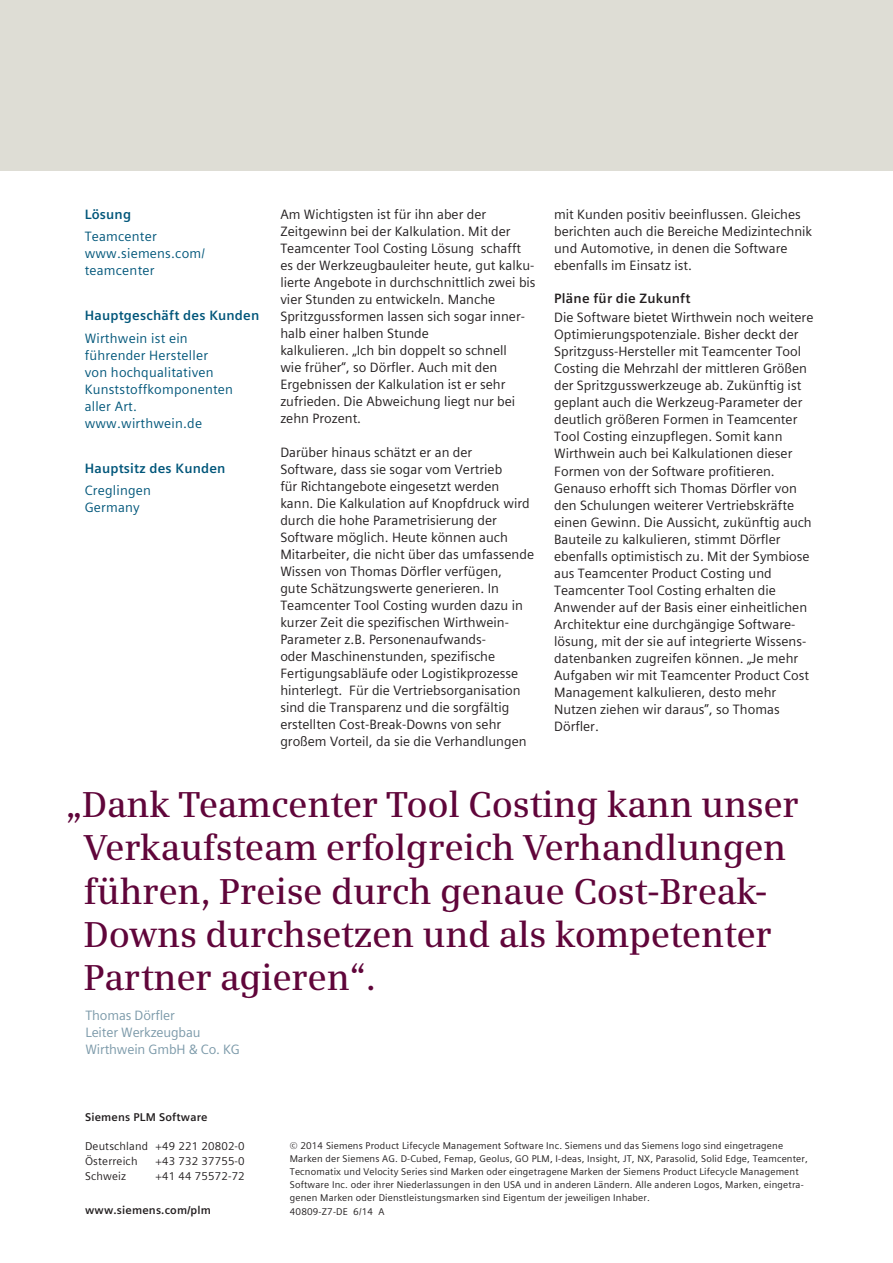
<style>
.page{position:relative;width:893px;height:1263px;background:#fff}
.page>*{position:absolute;margin:0;border:0;box-sizing:border-box;transform-origin:0 0}
.Large_quote_Serif{font:600 36px/43.2px "Siemens Serif";letter-spacing:-.01em;color:#60053a}
.Body_text{font:13.5px/17px "Siemens Sans Global";color:#231f20}
.Side_bar_text_BACK{font:13.5px/17px "Siemens Sans Global";letter-spacing:.015em;color:#00567a}
.Large_quote_credit{font:13.5px/17px "Siemens Sans Global";letter-spacing:-.01em;color:#7b99a9}
.Side_bar_head_BACK{font:700 13.5px "Siemens Sans Global";letter-spacing:.015em;color:#00567a}
.Body_subhead{font:700 13.5px "Siemens Sans Global";letter-spacing:.015em;color:#231f20}
.Contact_Block{font:11.25px "Siemens Sans Global";letter-spacing:.015em;color:#231f20}
.Contact_URL_bold{font:700 11.25px "Siemens Sans Global";letter-spacing:.015em;color:#231f20}
.Contact_Block-2{font:700 11.25px "Siemens Sans Global";letter-spacing:.015em;color:#231f20}
.Legal_Text{font:9.75px/13px "Siemens Sans Global";letter-spacing:.015em;color:#231f20}
</style>
<div class="page">
<div style="left:0;top:0;width:893px;height:170px;background:#deddd5"></div>
<p class="Side_bar_head_BACK" style="left:85px;top:204px;width:48px">Lösung</p>
<p class="Side_bar_text_BACK" style="left:85px;top:228px;width:122px">Teamcenter www.siemens.com/ teamcenter</p>
<p class="Side_bar_head_BACK" style="left:85px;top:305px;width:176px">Hauptgeschäft des Kunden</p>
<p class="Side_bar_text_BACK" style="left:85px;top:330px;width:150px">Wirthwein ist ein führender Hersteller von hochqualitativen<br>Kunststoffkomponenten aller Art. www.wirthwein.de</p>
<p class="Side_bar_head_BACK" style="left:85px;top:457px;width:142px">Hauptsitz des Kunden</p>
<p class="Side_bar_text_BACK" style="left:85px;top:482px;width:68px">Creglingen<br>Germany</p>
<p class="Body_text" style="left:280px;top:206px;width:257px">Am Wichtigsten ist für ihn aber der Zeitgewinn bei der Kalkulation. Mit der Teamcenter Tool Costing Lösung schafft es der Werkzeugbauleiter heute, gut kalku&shy;lierte Angebote in durchschnittlich zwei bis vier Stunden zu entwickeln. Manche Spritzgussformen lassen sich sogar inner&shy;halb einer halben Stunde<br>kalkulieren. „Ich bin doppelt so schnell<br>wie früher“, so Dörfler. Auch mit den Ergebnissen der Kalkulation ist er sehr zufrieden. Die Abweichung liegt nur bei zehn Prozent.</p>
<p class="Body_text" style="left:280px;top:444px;width:255px">Darüber hinaus schätzt er an der<br>Software, dass sie sogar vom Vertrieb<br>für Richtangebote eingesetzt werden kann. Die Kalkulation auf Knopfdruck wird durch die hohe Parametrisierung der Software möglich. Heute können auch Mitarbeiter, die nicht über das umfassende Wissen von Thomas Dörfler verfügen,<br>gute Schätzungswerte generieren. In Teamcenter Tool Costing wurden dazu in kurzer Zeit die spezifischen Wirthwein-Parameter z.B. Personenaufwands-<br>oder Maschinenstunden, spezifische Fertigungsabläufe oder Logistikprozesse hinterlegt. Für die Vertriebsorganisation sind die Transparenz und die sorgfältig erstellten Cost-Break-Downs von sehr großem Vorteil, da sie die Verhandlungen</p>
<p class="Body_text" style="left:554px;top:206px;width:260px">mit Kunden positiv beeinflussen. Gleiches berichten auch die Bereiche Medizintechnik und Automotive, in denen die Software ebenfalls im Einsatz ist.</p>
<p class="Body_subhead" style="left:554px;top:288px;width:138px">Pläne für die Zukunft</p>
<p class="Body_text" style="left:554px;top:309px;width:261px">Die Software bietet Wirthwein noch weitere Optimierungspotenziale. Bisher deckt der Spritzguss-Hersteller mit Teamcenter Tool Costing die Mehrzahl der mittleren Größen der Spritzgusswerkzeuge ab. Zukünftig ist geplant auch die Werkzeug-Parameter der deutlich größeren Formen in Teamcenter Tool Costing einzupflegen. Somit kann Wirthwein auch bei Kalkulationen dieser Formen von der Software profitieren.<br>Genauso erhofft sich Thomas Dörfler von den Schulungen weiterer Vertriebskräfte einen Gewinn. Die Aussicht, zukünftig auch Bauteile zu kalkulieren, stimmt Dörfler ebenfalls optimistisch zu. Mit der Symbiose aus Teamcenter Product Costing und Teamcenter Tool Costing erhalten die Anwender auf der Basis einer einheitlichen Architektur eine durchgängige Software&shy;lösung, mit der sie auf integrierte Wissens&shy;datenbanken zugreifen können. „Je mehr Aufgaben wir mit Teamcenter Product Cost Management kalkulieren, desto mehr Nutzen ziehen wir daraus”, so Thomas Dörfler.</p>
<p class="Large_quote_Serif" style="left:84px;top:783px;width:716px;text-indent:-18px">„Dank Teamcenter Tool Costing kann unser Verkaufsteam erfolgreich Verhandlungen führen, Preise durch genaue Cost-Break-Downs durchsetzen und als kompetenter Partner agieren“.</p>
<p class="Large_quote_credit" style="left:85px;top:1007px;width:156px">Thomas Dörfler<br>Leiter Werkzeugbau<br>Wirthwein GmbH &amp; Co. KG</p>
<p class="Contact_Block-2" style="left:85px;top:1108px;width:124px">Siemens PLM Software</p>
<p class="Contact_Block" style="left:85px;top:1138px;width:161px">Deutschland +49 221 20802-0</p>
<p class="Contact_Block" style="left:85px;top:1153px;width:54px">Österreich</p>
<p class="Contact_Block" style="left:156px;top:1153px;width:91px">+43 732 37755-0</p>
<p class="Contact_Block" style="left:85px;top:1167px;width:43px">Schweiz</p>
<p class="Contact_Block" style="left:156px;top:1167px;width:91px">+41 44 75572-72</p>
<p class="Legal_Text" style="left:290px;top:1139px;width:520px">© 2014 Siemens Product Lifecycle Management Software Inc. Siemens und das Siemens logo sind eingetragene Marken der Siemens AG. D-Cubed, Femap, Geolus, GO PLM, I-deas, Insight, JT, NX, Parasolid, Solid Edge, Teamcenter, Tecnomatix und Velocity Series sind Marken oder eingetragene Marken der Siemens Product Lifecycle Management Software Inc. oder ihrer Niederlassungen in den USA und in anderen Ländern. Alle anderen Logos, Marken, eingetra&shy;genen Marken oder Dienstleistungsmarken sind Eigentum der jeweiligen Inhaber.</p>
<p class="Contact_URL_bold" style="left:85px;top:1201px;width:127px">www.siemens.com/plm</p>
<p class="Legal_Text" style="left:290px;top:1205px;width:96px">40809-Z7-DE 6/14 A</p>
</div>
